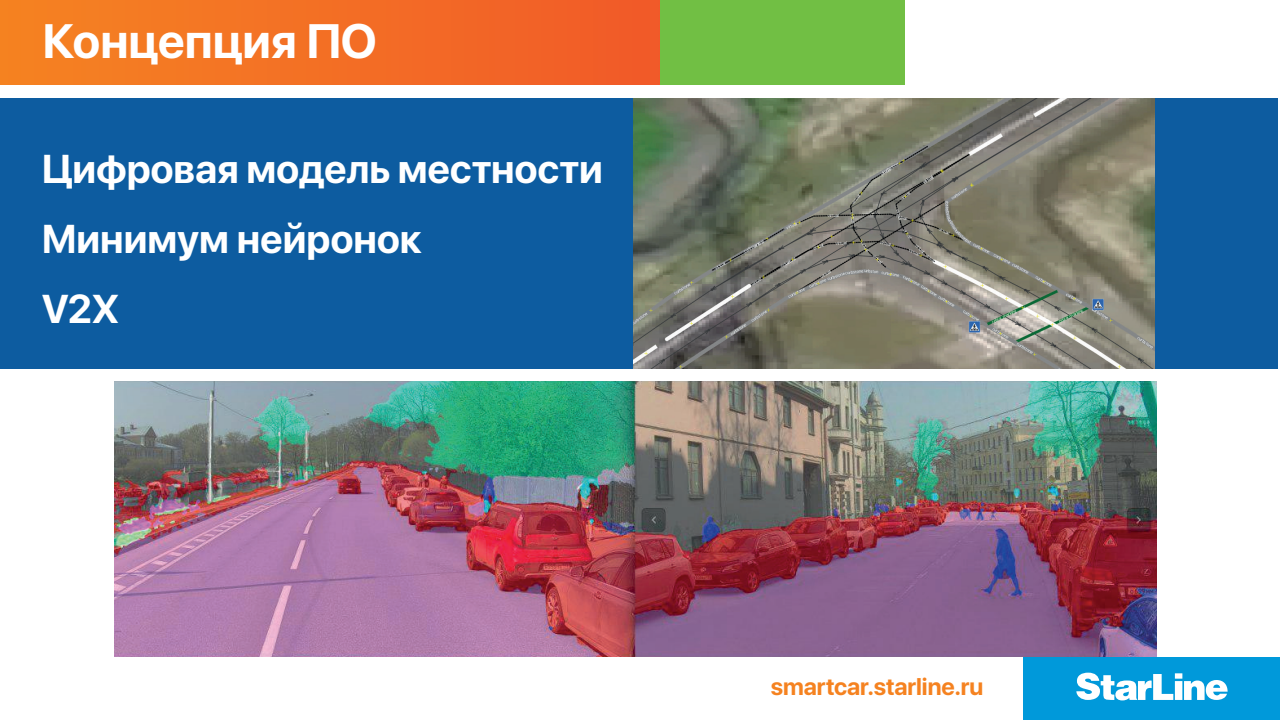
<style>
.page{position:relative;width:1280px;height:720px;background:#fff}
.page>*{position:absolute;margin:0;border:0;box-sizing:border-box;transform-origin:0 0}
.t1{font:700 48px "SF Pro Display";letter-spacing:-.005em;color:#fff}
.t2{font:700 40px/70px "SF Pro Display";letter-spacing:-.005em;color:#fff}
.t3{font:700 24px "SF Pro Display";color:#f58220}
</style>
<div class="page">
<div style="left:0;top:99px;width:633px;height:270px;background:#0d5ca0"></div>
<div style="left:645px;top:99px;width:633px;height:270px;background:#0d5ca0"></div>
<div style="left:1024px;top:657px;width:256px;height:63px;background:#0099da"></div>
<svg style="left:1076px;top:673px;width:152px;height:27px"></svg>
<div style="left:660px;top:0;width:245px;height:84px;background:#71bf44"></div>
<div style="left:0;top:0;width:660px;height:84px;background:linear-gradient(to right,#f58321,#f15a28)"></div>
<img style="left:115px;top:381px;width:1041px;height:276px">
<img style="left:634px;top:99px;width:521px;height:270px">
<p class="t1" style="left:43px;top:14px;width:336px">Концепция ПО</p>
<p class="t2" style="left:42px;top:134px;width:562px">Цифровая модель местности<br>Минимум нейронок<br>V2X</p>
<p class="t3" style="left:771px;top:673px;width:214px">smartcar.starline.ru</p>
</div>
